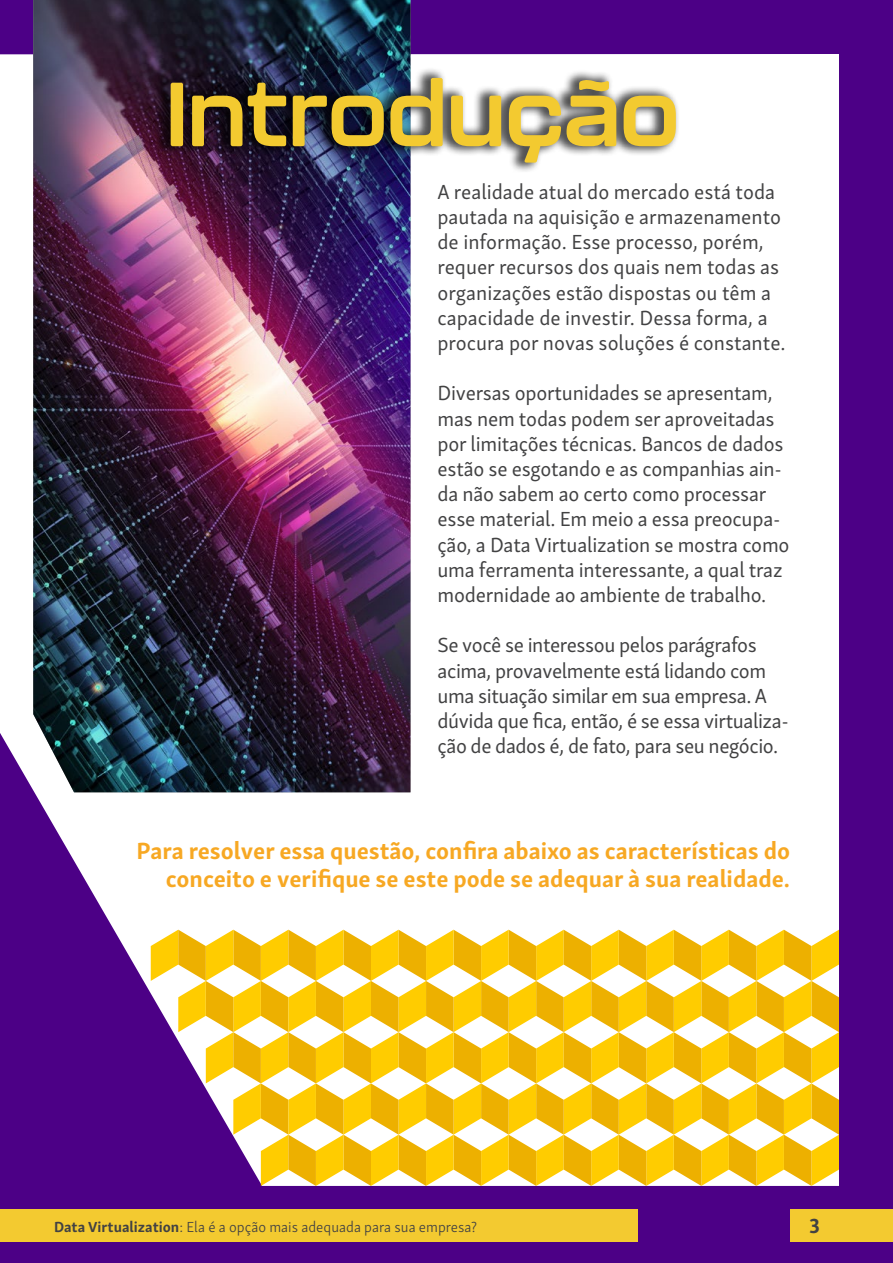
<style>
.page{position:relative;width:893px;height:1263px;background:#4c0086}
.page>*{position:absolute;margin:0;border:0;box-sizing:border-box;transform-origin:0 0}
.t1{font:700 90px "Kallisto";letter-spacing:-.015em;color:#f3ca30}
.t2{font:700 24px/28.8px "Skolar Sans Latn";color:#f7a823;text-align:right}
.t3{font:21px/25.2px "Skolar Sans Latn";letter-spacing:-.01em;color:#424243}
.t4{font:700 21px "Skolar Sans Latn";color:#424243}
.t5{font:300 15px "Skolar Sans Latn";color:#424243}
.s1{font-weight:700}
</style>
<div class="page">
<div style="left:0;top:54px;width:839px;height:940px;background:#fff"></div>
<img style="left:33px;top:0;width:377px;height:792px">
<div style="left:154px;top:67px;width:526px;height:106px;background:#000;opacity:.68"></div>
<svg style="left:151px;top:930px;width:688px;height:256px"></svg>
<div style="left:0;top:1210px;width:637px;height:32px;background:#f3ca30"></div>
<div style="left:790px;top:1210px;width:103px;height:32px;background:#f3ca30"></div>
<h1 class="t1" style="left:165px;top:60px;width:516px">Introdução</h1>
<p class="t3" style="left:437px;top:177px;width:350px">A realidade atual do mercado está toda pautada na aquisição e armazenamento de informação. Esse processo, porém, requer recursos dos quais nem todas as organizações estão dispostas ou têm a capacidade de investir. Dessa forma, a procura por novas soluções é constante.</p>
<p class="t3" style="left:437px;top:379px;width:354px">Diversas oportunidades se apresentam, mas nem todas podem ser aproveitadas por limitações técnicas. Bancos de dados estão se esgotando e as companhias ain&shy;da não sabem ao certo como processar esse material. Em meio a essa preocupa&shy;ção, a Data Virtualization se mostra como uma ferramenta interessante, a qual traz modernidade ao ambiente de trabalho.</p>
<p class="t3" style="left:437px;top:631px;width:353px">Se você se interessou pelos parágrafos acima, provavelmente está lidando com uma situação similar em sua empresa. A dúvida que fica, então, é se essa virtualiza&shy;ção de dados é, de fato, para seu negócio.</p>
<p class="t2" style="left:136px;top:834px;width:655px">Para resolver essa questão, confira abaixo as características do conceito e verifique se este pode se adequar à sua realidade.</p>
<p class="t5" style="left:54px;top:1215px;width:425px"><span class="s1">Data Virtualization</span>: Ela é a opção mais adequada para sua empresa?</p>
<p class="t4" style="left:809px;top:1209px;width:12px">3</p>
</div>
